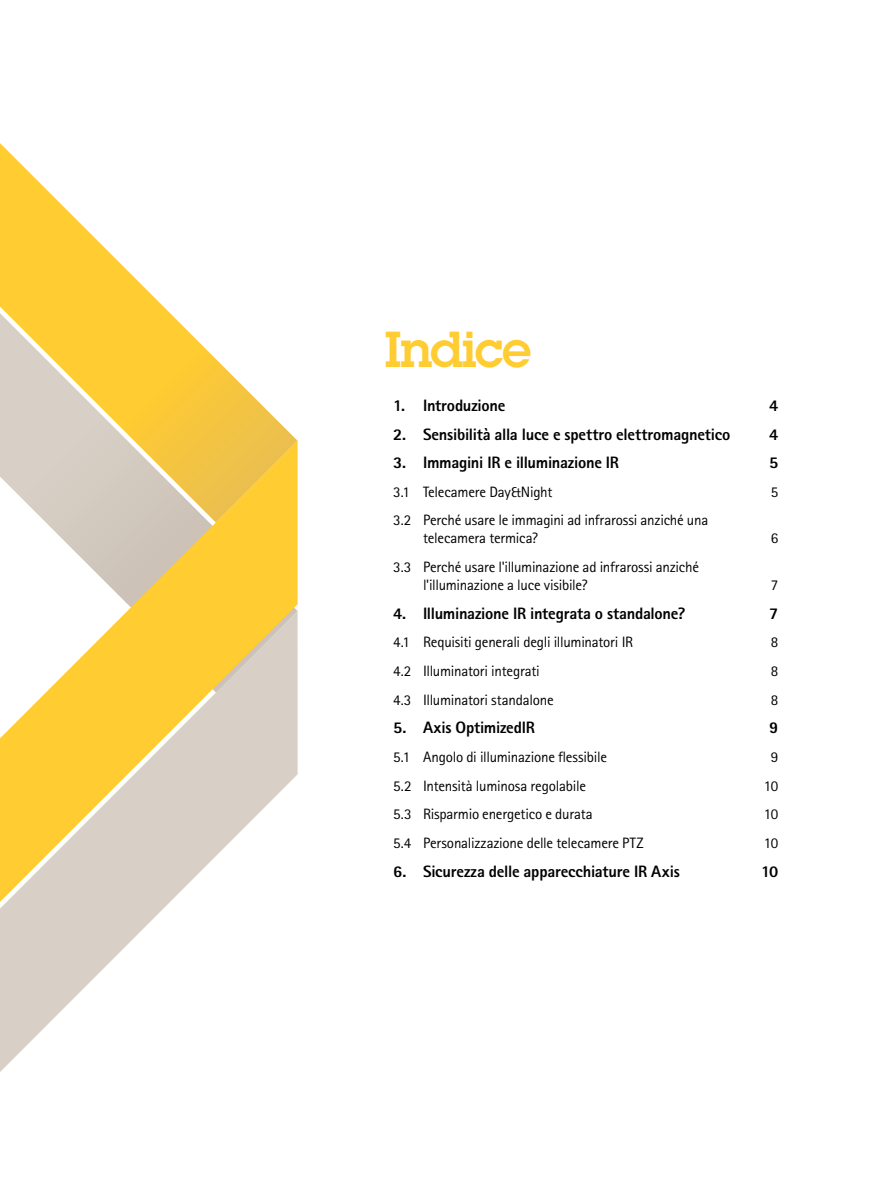
<style>
.page{position:relative;width:893px;height:1191px;background:#fff}
.page>*{position:absolute;margin:0;border:0;box-sizing:border-box;transform-origin:0 0}
.t1{font:600 49.5px "Lubalin Graph ECG";letter-spacing:-.03em;color:#ffcc31}
.t2{font:800 16.5px "Rotis Sans Serif Pro";letter-spacing:-.015em;color:#000}
.t3{font:15px/18px "Rotis Sans Serif Pro";letter-spacing:-.015em;color:#000}
</style>
<div class="page">
<svg style="left:0;top:143px;width:298px;height:298px"></svg>
<svg style="left:0;top:441px;width:298px;height:170px"></svg>
<svg style="left:0;top:611px;width:298px;height:461px"></svg>
<h1 class="t1" style="left:385px;top:317px;width:148px">Indice</h1>
<p class="t2" style="left:393px;top:395px;width:114px">1. Introduzione</p>
<p class="t2" style="left:769px;top:395px;width:11px">4</p>
<p class="t2" style="left:393px;top:423px;width:339px">2. Sensibilità alla luce e spettro elettromagnetico</p>
<p class="t2" style="left:769px;top:423px;width:11px">4</p>
<p class="t2" style="left:393px;top:452px;width:227px">3. Immagini IR e illuminazione IR</p>
<p class="t2" style="left:769px;top:452px;width:11px">5</p>
<p class="t3" style="left:393px;top:483px;width:161px">3.1 Telecamere Day&amp;Night</p>
<p class="t3" style="left:771px;top:483px;width:9px">5</p>
<p class="t3" style="left:423px;top:511px;width:287px;text-indent:-30px">3.2 Perché usare le immagini ad infrarossi anziché una telecamera termica?</p>
<p class="t3" style="left:771px;top:529px;width:9px">6</p>
<p class="t3" style="left:423px;top:558px;width:278px;text-indent:-30px">3.3 Perché usare l'illuminazione ad infrarossi anziché l'illuminazione a luce visibile?</p>
<p class="t3" style="left:771px;top:576px;width:9px">7</p>
<p class="t2" style="left:393px;top:602px;width:294px">4. Illuminazione IR integrata o standalone?</p>
<p class="t2" style="left:769px;top:602px;width:11px">7</p>
<p class="t3" style="left:393px;top:633px;width:242px">4.1 Requisiti generali degli illuminatori IR</p>
<p class="t3" style="left:771px;top:633px;width:9px">8</p>
<p class="t3" style="left:393px;top:662px;width:148px">4.2 Illuminatori integrati</p>
<p class="t3" style="left:771px;top:662px;width:9px">8</p>
<p class="t3" style="left:393px;top:690px;width:162px">4.3 Illuminatori standalone</p>
<p class="t3" style="left:771px;top:690px;width:9px">8</p>
<p class="t2" style="left:393px;top:717px;width:143px">5. Axis OptimizedIR</p>
<p class="t2" style="left:769px;top:717px;width:11px">9</p>
<p class="t3" style="left:393px;top:748px;width:215px">5.1 Angolo di illuminazione flessibile</p>
<p class="t3" style="left:771px;top:748px;width:9px">9</p>
<p class="t3" style="left:393px;top:776px;width:194px">5.2 Intensità luminosa regolabile</p>
<p class="t3" style="left:764px;top:776px;width:16px">10</p>
<p class="t3" style="left:393px;top:805px;width:201px">5.3 Risparmio energetico e durata</p>
<p class="t3" style="left:764px;top:805px;width:16px">10</p>
<p class="t3" style="left:393px;top:834px;width:252px">5.4 Personalizzazione delle telecamere PTZ</p>
<p class="t3" style="left:764px;top:834px;width:16px">10</p>
<p class="t2" style="left:393px;top:860px;width:288px">6. Sicurezza delle apparecchiature IR Axis</p>
<p class="t2" style="left:761px;top:860px;width:19px">10</p>
</div>
